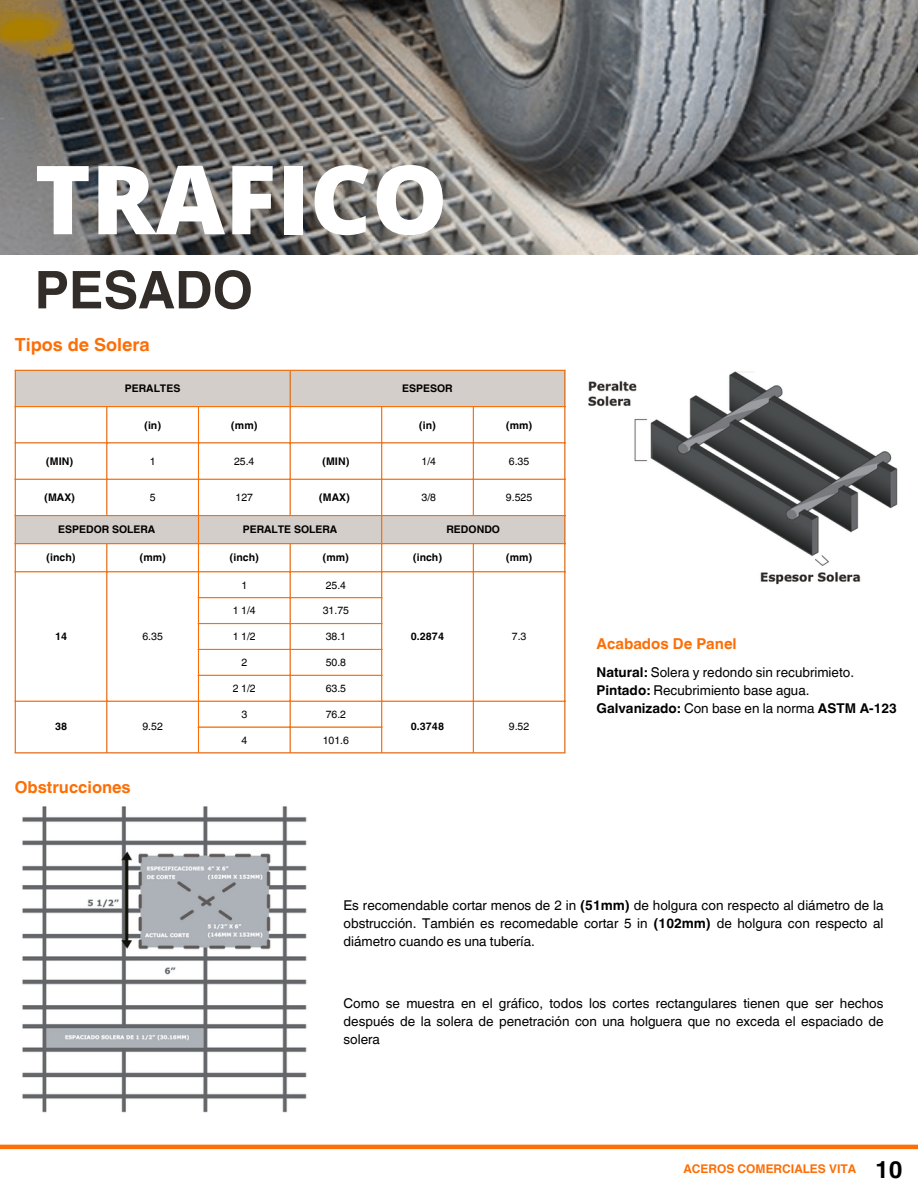
<style>
.page{position:relative;width:918px;height:1188px;background:#fff}
.page>*{position:absolute;margin:0;border:0;box-sizing:border-box;transform-origin:0 0}
.t1{font:800 95.55px "Open Sans";color:#fff}
.t2{font:700 52.05px "Helvetica World";color:#332d2a}
.t3{font:700 24px "Helvetica World";color:#000}
.t4{font:700 18px "Helvetica World";color:#fd6e05}
.t5{font:700 16.5px "Helvetica World";color:#fd6e05}
.t6{font:700 15px "Helvetica World";color:#fd6e05}
.t7{font:13.5px/18px "Helvetica World";color:#000;text-align:justify}
.t8{font:700 13.5px "Helvetica World";color:#000}
.t9{font:700 12px "Helvetica World";color:#fd6e05}
.t10{font:700 10.5px "Helvetica World";color:#000}
.t11{font:10.5px "Helvetica World";color:#000}
.s1{font-weight:700}
.s2{font-weight:400}
</style>
<div class="page">
<img style="left:0;top:0;width:918px;height:254px">
<svg style="left:16px;top:371px;width:548px;height:172px"></svg>
<hr style="left:15px;top:371px;width:1px;height:381px;background:#fd6e05">
<hr style="left:106px;top:407px;width:1px;height:108px;background:#fd6e05">
<hr style="left:106px;top:544px;width:1px;height:208px;background:#fd6e05">
<hr style="left:198px;top:407px;width:1px;height:345px;background:#fd6e05">
<hr style="left:290px;top:371px;width:1px;height:144px;background:#fd6e05">
<hr style="left:290px;top:544px;width:1px;height:208px;background:#fd6e05">
<hr style="left:381px;top:407px;width:1px;height:345px;background:#fd6e05">
<hr style="left:473px;top:407px;width:1px;height:108px;background:#fd6e05">
<hr style="left:473px;top:544px;width:1px;height:208px;background:#fd6e05">
<hr style="left:564px;top:371px;width:2px;height:381px;background:#fd6e05">
<hr style="left:15px;top:370px;width:551px;height:1px;background:#fd6e05">
<hr style="left:15px;top:406px;width:551px;height:1px;background:#fd6e05">
<hr style="left:15px;top:442px;width:551px;height:1px;background:#fd6e05">
<hr style="left:15px;top:479px;width:551px;height:1px;background:#fd6e05">
<hr style="left:15px;top:515px;width:551px;height:1px;background:#fd6e05">
<hr style="left:15px;top:543px;width:551px;height:1px;background:#fd6e05">
<hr style="left:15px;top:571px;width:551px;height:1px;background:#fd6e05">
<hr style="left:198px;top:597px;width:184px;height:1px;background:#fd6e05">
<hr style="left:198px;top:623px;width:184px;height:1px;background:#fd6e05">
<hr style="left:198px;top:649px;width:184px;height:1px;background:#fd6e05">
<hr style="left:198px;top:675px;width:184px;height:1px;background:#fd6e05">
<hr style="left:15px;top:701px;width:551px;height:1px;background:#fd6e05">
<hr style="left:198px;top:726px;width:184px;height:2px;background:#fd6e05">
<hr style="left:15px;top:752px;width:551px;height:1px;background:#fd6e05">
<img style="left:588px;top:371px;width:310px;height:214px">
<img style="left:22px;top:806px;width:285px;height:307px">
<hr style="left:0;top:1145px;width:918px;height:4px;background:#fd6e05">
<p class="t1" style="left:35px;top:132px;width:415px">TRAFICO</p>
<p class="t2" style="left:35px;top:247px;width:220px">PESADO</p>
<p class="t4" style="left:15px;top:330px;width:137px">Tipos de Solera</p>
<p class="t10" style="left:125px;top:380px;width:57px">PERALTES</p>
<p class="t10" style="left:402px;top:380px;width:52px">ESPESOR</p>
<p class="t10" style="left:144px;top:416px;width:19px">(in)</p>
<p class="t10" style="left:231px;top:416px;width:28px">(mm)</p>
<p class="t10" style="left:419px;top:416px;width:19px">(in)</p>
<p class="t10" style="left:506px;top:416px;width:28px">(mm)</p>
<p class="t10" style="left:46px;top:453px;width:29px">(MIN)</p>
<p class="t11" style="left:150px;top:455px;width:7px">1</p>
<p class="t11" style="left:234px;top:455px;width:22px">25.4</p>
<p class="t10" style="left:322px;top:453px;width:29px">(MIN)</p>
<p class="t11" style="left:421px;top:455px;width:16px">1/4</p>
<p class="t11" style="left:509px;top:455px;width:22px">6.35</p>
<p class="t10" style="left:44px;top:489px;width:33px">(MAX)</p>
<p class="t11" style="left:150px;top:491px;width:7px">5</p>
<p class="t11" style="left:236px;top:491px;width:19px">127</p>
<p class="t10" style="left:319px;top:489px;width:33px">(MAX)</p>
<p class="t11" style="left:421px;top:491px;width:16px">3/8</p>
<p class="t11" style="left:506px;top:491px;width:28px">9.525</p>
<p class="t10" style="left:58px;top:521px;width:99px">ESPEDOR SOLERA</p>
<p class="t10" style="left:243px;top:521px;width:96px">PERALTE SOLERA</p>
<p class="t10" style="left:447px;top:521px;width:55px">REDONDO</p>
<p class="t10" style="left:46px;top:549px;width:31px">(inch)</p>
<p class="t10" style="left:139px;top:549px;width:28px">(mm)</p>
<p class="t10" style="left:230px;top:549px;width:31px">(inch)</p>
<p class="t10" style="left:323px;top:549px;width:28px">(mm)</p>
<p class="t10" style="left:413px;top:549px;width:31px">(inch)</p>
<p class="t10" style="left:506px;top:549px;width:28px">(mm)</p>
<p class="t10" style="left:55px;top:628px;width:14px">14</p>
<p class="t11" style="left:142px;top:630px;width:22px">6.35</p>
<p class="t10" style="left:55px;top:718px;width:14px">38</p>
<p class="t11" style="left:142px;top:720px;width:22px">9.52</p>
<p class="t5" style="left:15px;top:774px;width:118px">Obstrucciones</p>
<p class="t11" style="left:241px;top:579px;width:7px">1</p>
<p class="t11" style="left:326px;top:579px;width:22px">25.4</p>
<p class="t11" style="left:233px;top:605px;width:24px">1 1/4</p>
<p class="t11" style="left:323px;top:605px;width:28px">31.75</p>
<p class="t11" style="left:233px;top:630px;width:24px">1 1/2</p>
<p class="t11" style="left:326px;top:630px;width:22px">38.1</p>
<p class="t11" style="left:241px;top:656px;width:7px">2</p>
<p class="t11" style="left:326px;top:656px;width:22px">50.8</p>
<p class="t11" style="left:233px;top:682px;width:24px">2 1/2</p>
<p class="t11" style="left:326px;top:682px;width:22px">63.5</p>
<p class="t11" style="left:241px;top:708px;width:7px">3</p>
<p class="t11" style="left:326px;top:708px;width:22px">76.2</p>
<p class="t11" style="left:241px;top:734px;width:7px">4</p>
<p class="t11" style="left:323px;top:734px;width:28px">101.6</p>
<p class="t10" style="left:411px;top:628px;width:35px">0.2874</p>
<p class="t11" style="left:512px;top:630px;width:16px">7.3</p>
<p class="t10" style="left:411px;top:718px;width:35px">0.3748</p>
<p class="t11" style="left:509px;top:720px;width:22px">9.52</p>
<p class="t6" style="left:597px;top:631px;width:142px">Acabados De Panel</p>
<p class="t7" style="left:597px;top:663px;width:259px"><span class="s1">Natural:</span> Solera y redondo sin recubrimieto.</p>
<p class="t7" style="left:597px;top:681px;width:214px"><span class="s1">Pintado:</span> Recubrimiento base agua.</p>
<p class="t8" style="left:597px;top:697px;width:302px">Galvanizado: <span class="s2">Con base en la norma</span> ASTM A-123</p>
<p class="t7" style="left:344px;top:897px;width:541px">Es recomendable cortar menos de 2 in <span class="s1">(51mm)</span> de holgura con respecto al diámetro de la obstrucción. También es recomedable cortar 5 in <span class="s1">(102mm)</span> de holgura con respecto al diámetro cuando es una tubería.</p>
<p class="t7" style="left:344px;top:994px;width:541px">Como se muestra en el gráfico, todos los cortes rectangulares tienen que ser hechos después de la solera de penetración con una holguera que no exceda el espaciado de solera</p>
<p class="t9" style="left:683px;top:1158px;width:174px">ACEROS COMERCIALES VITA</p>
<p class="t3" style="left:875px;top:1150px;width:29px">10</p>
</div>
